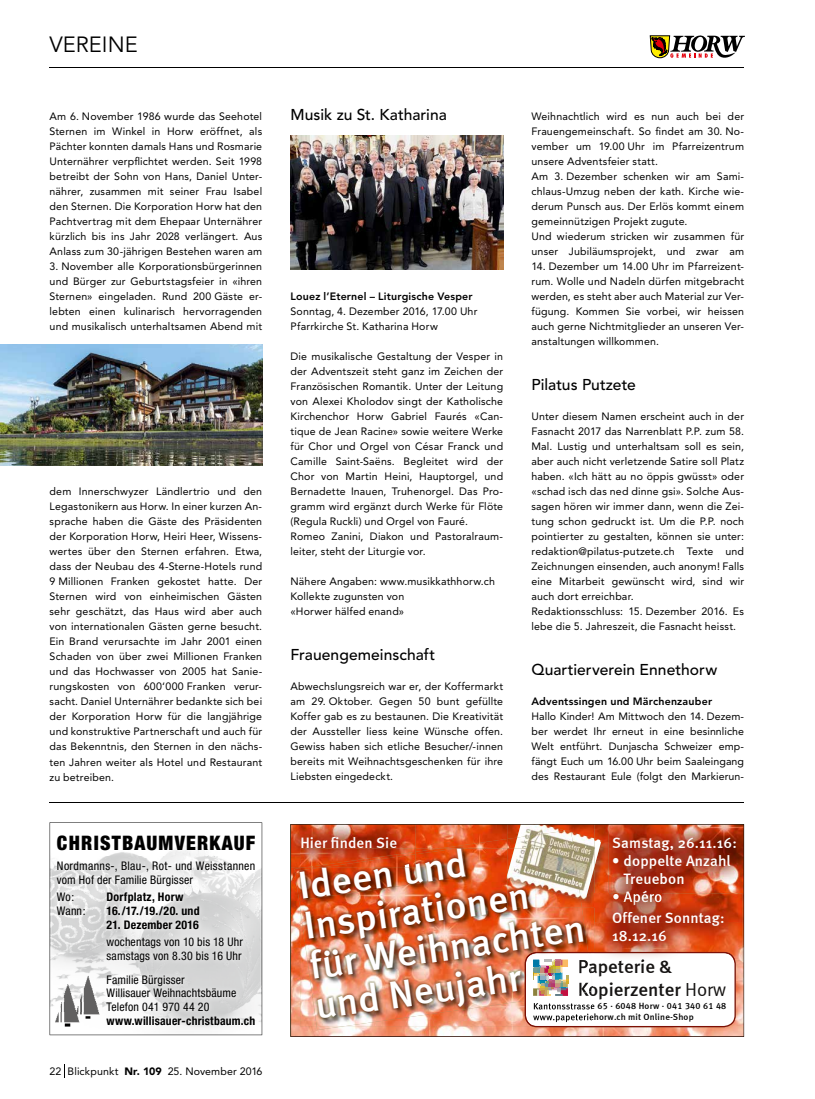
<style>
.page{position:relative;width:815px;height:1099px;background:#fff}
.page>*{position:absolute;margin:0;border:0;box-sizing:border-box;transform-origin:0 0}
.t1{font:39px/40.2px "Meta Medium LF";color:#fff}
.t2{font:21.88px "Avenir";color:#000}
.t3{font:900 condensed 20px "Helvetica Neue";letter-spacing:.065em;color:#000}
.t4{font:500 18.88px/22.6px "Meta";color:#161413}
.t5{font:500 15.62px "Avenir";color:#000}
.t6{font:500 15.12px/18.1px "Meta";letter-spacing:.01em;color:#fff}
.t7{font:condensed 11.88px/13.8px "Helvetica Neue";letter-spacing:.01em;color:#000}
.t8{font:700 condensed 11.88px "Helvetica Neue";letter-spacing:.02em;color:#000}
.t9{font:700 condensed 11.88px "Helvetica Neue";color:#000}
.t10{font:10.62px/15px "Avenir";letter-spacing:.015em;color:#000;text-align:justify}
.t11{font:800 10.62px "Avenir";letter-spacing:.02em;color:#000}
.t12{font:9.12px/10.9px "Meta Medium LF";letter-spacing:.02em;color:#000}
.s1{font-weight:900}
.s2{font-family:"Meta Normal";font-weight:400}
</style>
<div class="page">
<svg style="left:650px;top:35px;width:94px;height:23px"></svg>
<hr style="left:50px;top:67px;width:694px;height:1px;background:#000">
<svg style="left:64px;top:1064px;width:1px;height:13px"></svg>
<img style="left:0;top:345px;width:262px;height:120px">
<img style="left:291px;top:135px;width:212px;height:135px">
<img style="left:291px;top:824px;width:453px;height:212px">
<hr style="left:50px;top:802px;width:694px;height:1px;background:#000">
<svg style="left:50px;top:822px;width:212px;height:213px"></svg>
<h2 class="t2" style="left:50px;top:32px;width:90px">VEREINE</h2>
<p class="t10" style="left:50px;top:109px;width:214px">Am 6. November 1986 wurde das Seehotel Sternen im Winkel in Horw eröffnet, als Pächter konnten damals Hans und Rosmarie Unternährer verpflichtet werden. Seit 1998 betreibt der Sohn von Hans, Daniel Unter&shy;nährer, zusammen mit seiner Frau Isabel den Sternen. Die Korporation Horw hat den Pachtvertrag mit dem Ehepaar Unternährer kürzlich bis ins Jahr 2028 verlängert. Aus Anlass zum 30-jährigen Bestehen waren am</p>
<p class="t10" style="left:50px;top:259px;width:214px">3. November alle Korporationsbürgerinnen und Bürger zur Geburtstagsfeier in «ihren Sternen» eingeladen. Rund 200 Gäste er&shy;lebten einen kulinarisch hervorragenden und musikalisch unterhaltsamen Abend mit</p>
<p class="t10" style="left:50px;top:484px;width:214px">dem Innerschwyzer Ländlertrio und den Legastonikern aus Horw. In einer kurzen An&shy;sprache haben die Gäste des Präsidenten der Korporation Horw, Heiri Heer, Wissens&shy;wertes über den Sternen erfahren. Etwa, dass der Neubau des 4-Sterne-Hotels rund 9 Millionen Franken gekostet hatte. Der Sternen wird von einheimischen Gästen sehr geschätzt, das Haus wird aber auch von internationalen Gästen gerne besucht.<br>Ein Brand verursachte im Jahr 2001 einen Schaden von über zwei Millionen Franken und das Hochwasser von 2005 hat Sanie&shy;rungskosten von 600‘000 Franken verur&shy;sacht. Daniel Unternährer bedankte sich bei der Korpo ration Horw für die langjährige und konstruktive Partnerschaft und auch für das Bekenntnis, den Sternen in den nächs&shy;ten Jahren weiter als Hotel und Restaurant zu betreiben.</p>
<h3 class="t3" style="left:57px;top:830px;width:200px">CHRISTBAUMVERKAUF</h3>
<p class="t7" style="left:57px;top:859px;width:200px">Nordmanns-, Blau-, Rot- und Weiss tannen vom Hof der Familie Bürgisser</p>
<p class="t7" style="left:57px;top:890px;width:19px">Wo:</p>
<p class="t8" style="left:107px;top:889px;width:78px">Dorfplatz, Horw</p>
<p class="t7" style="left:57px;top:903px;width:30px">Wann:</p>
<p class="t9" style="left:107px;top:903px;width:95px">16./17./19./20. und</p>
<p class="t8" style="left:107px;top:917px;width:94px">21. Dezember 2016</p>
<p class="t7" style="left:107px;top:934px;width:138px">wochentags von 10 bis 18 Uhr samstags von 8.30 bis 16 Uhr</p>
<p class="t7" style="left:107px;top:972px;width:131px">Familie Bürgisser<br>Willisauer Weihnachtsbäume<br>Telefon 041 970 44 20</p>
<p class="t8" style="left:107px;top:1013px;width:150px">www.willisauer-christbaum.ch</p>
<p class="t10" style="left:50px;top:1063px;width:214px">22 Blickpunkt <span class="s1">Nr. 109</span> 25. November 2016</p>
<h3 class="t5" style="left:291px;top:106px;width:158px">Musik zu St. Katharina</h3>
<p class="t11" style="left:291px;top:290px;width:184px">Louez l’Eternel – Liturgische Vesper</p>
<p class="t10" style="left:291px;top:304px;width:188px">Sonntag, 4. Dezember 2016, 17.00 Uhr<br>Pfarrkirche St. Katharina Horw</p>
<p class="t10" style="left:291px;top:349px;width:214px;text-align:left">Die musikalische Gestaltung der Vesper in der Adventszeit steht ganz im Zeichen der Französischen Romantik. Unter der Leitung von Alexei Kholodov singt der Katholische Kirchenchor Horw Gabriel Faurés «Can&shy;tique de Jean Racine» sowie weitere Werke für Chor und Orgel von César Franck und Camille Saint-Saëns. Begleitet wird der Chor von Martin Heini, Hauptorgel, und Bernadette Inauen, Truhenorgel. Das Pro&shy;gramm wird ergänzt durch Werke für Flöte (Regula Ruckli) und Orgel von Fauré.<br>Romeo Zanini, Diakon und Pastoralraum&shy;leiter, steht der Liturgie vor.</p>
<p class="t10" style="left:291px;top:574px;width:206px;text-align:left">Nähere Angaben: www.musikkathhorw.ch<br>Kollekte zugunsten von<br>«Horwer hälfed enand»</p>
<h3 class="t5" style="left:291px;top:646px;width:146px">Frauengemeinschaft</h3>
<p class="t10" style="left:291px;top:679px;width:214px">Abwechslungsreich war er, der Koffermarkt am 29. Oktober. Gegen 50 bunt gefüllte Koffer gab es zu bestaunen. Die Kreativität der Aussteller liess keine Wünsche offen.<br>Gewiss haben sich etliche Besucher/-innen bereits mit Weihnachtsgeschenken für ihre Liebsten eingedeckt.</p>
<p class="t10" style="left:531px;top:109px;width:214px;text-align:left">Weihnachtlich wird es nun auch bei der Frauengemeinschaft. So findet am 30. No&shy;vember um 19.00 Uhr im Pfarreizentrum unsere Adventsfeier statt.<br>Am 3. Dezember schenken wir am Sami&shy;chlaus-Umzug neben der kath. Kirche wie&shy;derum Punsch aus. Der Erlös kommt einem gemeinnützigen Projekt zugute.<br>Und wiederum stricken wir zusammen für unser Jubiläumsprojekt, und zwar am</p>
<p class="t10" style="left:531px;top:259px;width:214px">14. Dezember um 14.00 Uhr im Pfarreizent&shy;rum. Wolle und Nadeln dürfen mitgebracht werden, es steht aber auch Material zur Ver&shy;fügung. Kommen Sie vorbei, wir heissen auch gerne Nichtmitglieder an unseren Ver&shy;anstaltungen willkommen.</p>
<h3 class="t5" style="left:531px;top:376px;width:106px">Pilatus Putzete</h3>
<p class="t10" style="left:531px;top:409px;width:214px;text-align:left">Unter diesem Namen erscheint auch in der Fasnacht 2017 das Narrenblatt P.P. zum 58.<br>Mal. Lustig und unterhaltsam soll es sein, aber auch nicht verletzende Satire soll Platz haben. «Ich hätt au no öppis gwüsst» oder «schad isch das ned dinne gsi». Solche Aus&shy;sagen hören wir immer dann, wenn die Zei&shy;tung schon gedruckt ist. Um die P.P. noch pointierter zu gestalten, können sie unter: redaktion@pilatus-putzete.ch Texte und Zeichnungen einsenden, auch anonym! Falls eine Mitarbeit gewünscht wird, sind wir auch dort erreichbar.<br>Redaktionsschluss: 15. Dezember 2016. Es lebe die 5. Jahreszeit, die Fasnacht heisst.</p>
<h3 class="t5" style="left:531px;top:661px;width:187px">Quartierverein Ennethorw</h3>
<p class="t11" style="left:531px;top:695px;width:182px">Adventssingen und Märchenzauber</p>
<p class="t10" style="left:531px;top:709px;width:214px">Hallo Kinder! Am Mittwoch den 14. Dezem&shy;ber werdet Ihr erneut in eine besinnliche Welt entführt. Dunjascha Schweizer emp&shy;fängt Euch um 16.00 Uhr beim Saaleingang des Restaurant Eule (folgt den Markierun-</p>
<h3 class="t6" style="left:300px;top:833px;width:98px">Hier finden Sie</h3>
<h3 class="t6" style="left:612px;top:833px;width:126px">Samstag, 26.11.16:</h3>
<h3 class="t6" style="left:624px;top:851px;width:109px;text-indent:-11px">• doppelte Anzahl<br>Treuebon</h3>
<h1 class="t1" style="left:296px;top:865px;width:279px;rotate:-8deg">Ideen und<br>Inspirationen für Weihnachten und Neujahr</h1>
<h3 class="t6" style="left:612px;top:908px;width:114px">Offener Sonntag:<br>18.12.16</h3>
<h3 class="t4" style="left:578px;top:955px;width:150px">Papeterie &amp;<br>Kopierzenter <span class="s2">Horw</span></h3>
<p class="t12" style="left:533px;top:1000px;width:195px">Kantonsstrasse 65 · 6048 Horw · 041 340 61 48 www.papeteriehorw.ch mit Online-Shop</p>
</div>
